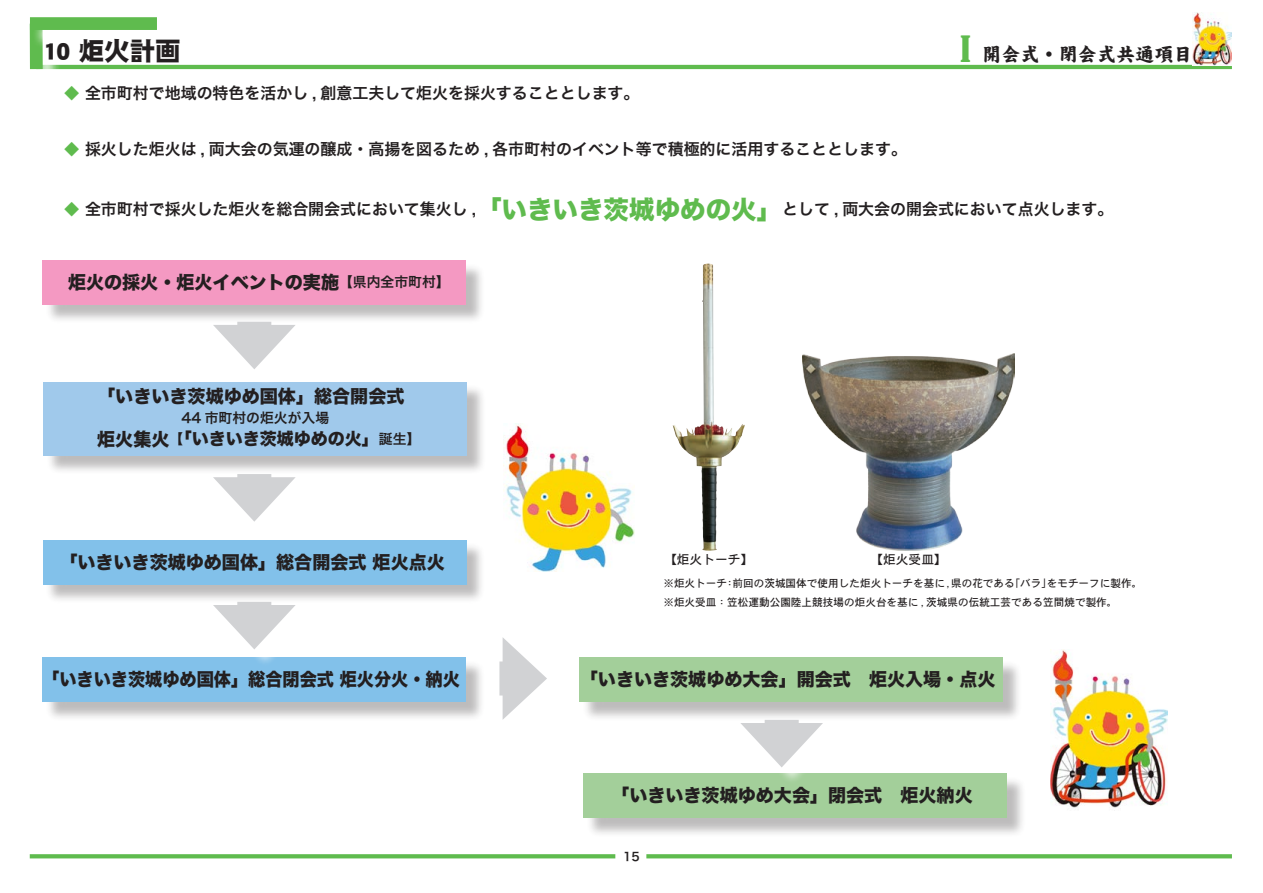
<style>
.page{position:relative;width:1263px;height:893px;background:#fff}
.page>*{position:absolute;margin:0;border:0;box-sizing:border-box;transform-origin:0 0}
.t1{font:25.5px "DF Gothic Std W10";color:#231f20}
.t2{font:19.2px "DF Kai Sho SU WIN RKSJ H";color:#231f20}
.t3{font:18px "Hira Kaku Std W8";color:#231f20}
.t4{font:18px "Hira Kaku Std W8";color:#231f20;scale:.95 1}
.t5{font:16.95px "Hira Kaku Std W8";color:#231f20}
.t6{font:15.9px "Hira Kaku Pro W6";color:#231f20}
.t7{font:13.8px "Hira Kaku Pro W6";color:#231f20}
.t8{font:12.75px "DFHS Gothic Std W5";color:#231f20}
.t9{font:11.7px "Hira Kaku Pro W6";color:#231f20}
.t10{font:10.65px/18.6px "DFHS Gothic Std W5";color:#231f20}
.s1{font-family:"Bernard";font-stretch:condensed;font-size:34.05px;color:#5fbb4e}
.s2{font-family:"DFHS Gothic Std W5";color:#5fbb4e}
.s3{font-family:"Hira Kaku Std W8";font-size:25.5px;color:#5fbb4e}
.s4{font-family:"Hira Kaku Pro W6";font-size:13.8px}
.s5{font-size:18px}
</style>
<div class="page">
<hr style="left:36px;top:65px;width:1196px;height:4px;background:#5fbb4e">
<div style="left:32px;top:26px;width:29px;height:62px;background:#fff"></div>
<div style="left:30px;top:24px;width:13px;height:45px;background:#5fbb4e"></div>
<div style="left:32px;top:19px;width:144px;height:30px;background:#fff"></div>
<div style="left:30px;top:17px;width:127px;height:13px;background:#5fbb4e"></div>
<svg style="left:30px;top:854px;width:585px;height:4px;background:#66be56"></svg>
<svg style="left:646px;top:854px;width:586px;height:4px;background:#66be56"></svg>
<img style="left:1193px;top:13px;width:39px;height:52px">
<img style="left:504px;top:424px;width:130px;height:148px">
<img style="left:1051px;top:649px;width:117px;height:159px">
<div style="left:45px;top:263px;width:440px;height:61px;background:#231f20;opacity:.3"></div>
<div style="left:43px;top:260px;width:423px;height:45px;background:#f499c2"></div>
<div style="left:46px;top:384px;width:440px;height:91px;background:#231f20;opacity:.3"></div>
<div style="left:44px;top:382px;width:423px;height:74px;background:#a0c9eb"></div>
<div style="left:45px;top:542px;width:440px;height:62px;background:#231f20;opacity:.3"></div>
<div style="left:43px;top:540px;width:423px;height:45px;background:#82c1ea"></div>
<div style="left:45px;top:660px;width:440px;height:61px;background:#231f20;opacity:.3"></div>
<div style="left:43px;top:657px;width:423px;height:45px;background:#82c1ea"></div>
<div style="left:582px;top:660px;width:440px;height:61px;background:#231f20;opacity:.3"></div>
<div style="left:580px;top:657px;width:423px;height:45px;background:#a3cf9a"></div>
<div style="left:586px;top:776px;width:440px;height:61px;background:#231f20;opacity:.3"></div>
<div style="left:584px;top:773px;width:423px;height:45px;background:#a3cf9a"></div>
<div style="left:217px;top:324px;width:96px;height:63px;background:#fff;opacity:.75"></div>
<div style="left:237px;top:322px;width:34px;height:18px;background:#d1d2d4"></div>
<svg style="left:213px;top:325px;width:83px;height:44px"></svg>
<div style="left:237px;top:474px;width:34px;height:18px;background:#d1d2d4"></div>
<svg style="left:213px;top:477px;width:83px;height:45px"></svg>
<div style="left:744px;top:722px;width:96px;height:63px;background:#fff;opacity:.75"></div>
<div style="left:765px;top:720px;width:34px;height:18px;background:#d1d2d4"></div>
<svg style="left:741px;top:723px;width:82px;height:44px"></svg>
<div style="left:217px;top:604px;width:96px;height:63px;background:#fff;opacity:.75"></div>
<div style="left:237px;top:602px;width:34px;height:18px;background:#d1d2d4"></div>
<svg style="left:213px;top:605px;width:83px;height:44px"></svg>
<div style="left:499px;top:661px;width:19px;height:34px;background:#d1d2d4"></div>
<svg style="left:503px;top:638px;width:44px;height:81px"></svg>
<img style="left:673px;top:300px;width:30px;height:213px">
<img style="left:802px;top:354px;width:213px;height:197px">
<h1 class="t1" style="left:43px;top:37px;width:140px">10 炬火計画</h1>
<p class="t2" style="left:960px;top:45px;width:234px"><span class="s1">I</span> 開会式・閉会式共通項目</p>
<p class="t6" style="left:64px;top:79px;width:577px"><span class="s2">◆</span> 全市町村で地域の特色を活かし , 創意工夫して炬火を採火することとします。</p>
<p class="t6" style="left:64px;top:135px;width:845px"><span class="s2">◆</span> 採火した炬火は , 両大会の気運の醸成・高揚を図るため , 各市町村のイベント等で積極的に活用することとします。</p>
<p class="t6" style="left:64px;top:195px;width:1051px"><span class="s2">◆</span> 全市町村で採火した炬火を総合開会式において集火し ,<span class="s3">「いきいき茨城ゆめの火」</span>として , 両大会の開会式において点火します。</p>
<p class="t3" style="left:68px;top:272px;width:383px">炬火の採火・炬火イベントの実施<span class="s4">【県内全市町村】</span></p>
<p class="t3" style="left:97px;top:386px;width:309px">「いきいき茨城ゆめ国体」総合開会式</p>
<p class="t7" style="left:182px;top:405px;width:149px">44 市町村の炬火が入場</p>
<p class="t5" style="left:97px;top:429px;width:325px"><span class="s5">炬火集火</span><span class="s4">【</span>「いきいき茨城ゆめの火」<span class="s4">誕生】</span></p>
<p class="t3" style="left:59px;top:552px;width:387px">「いきいき茨城ゆめ国体」総合開会式 炬火点火</p>
<p class="t8" style="left:664px;top:553px;width:91px">【炬火トーチ】</p>
<p class="t8" style="left:870px;top:552px;width:78px">【炬火受皿】</p>
<p class="t10" style="left:663px;top:574px;width:480px">※炬火トーチ：前回の茨城国体で使用した炬火トーチを基に , 県の花である「バラ」をモチーフに製作。※炬火受皿：笠松運動公園陸上競技場の炬火台を基に , 茨城県の伝統工芸である笠間焼で製作。</p>
<p class="t4" style="left:42px;top:669px;width:441px">「いきいき茨城ゆめ国体」総合閉会式 炬火分火・納火</p>
<p class="t3" style="left:580px;top:669px;width:417px">「いきいき茨城ゆめ大会」開会式　炬火入場・点火</p>
<p class="t3" style="left:611px;top:785px;width:363px">「いきいき茨城ゆめ大会」閉会式　炬火納火</p>
<p class="t9" style="left:623px;top:846px;width:18px">15</p>
</div>
